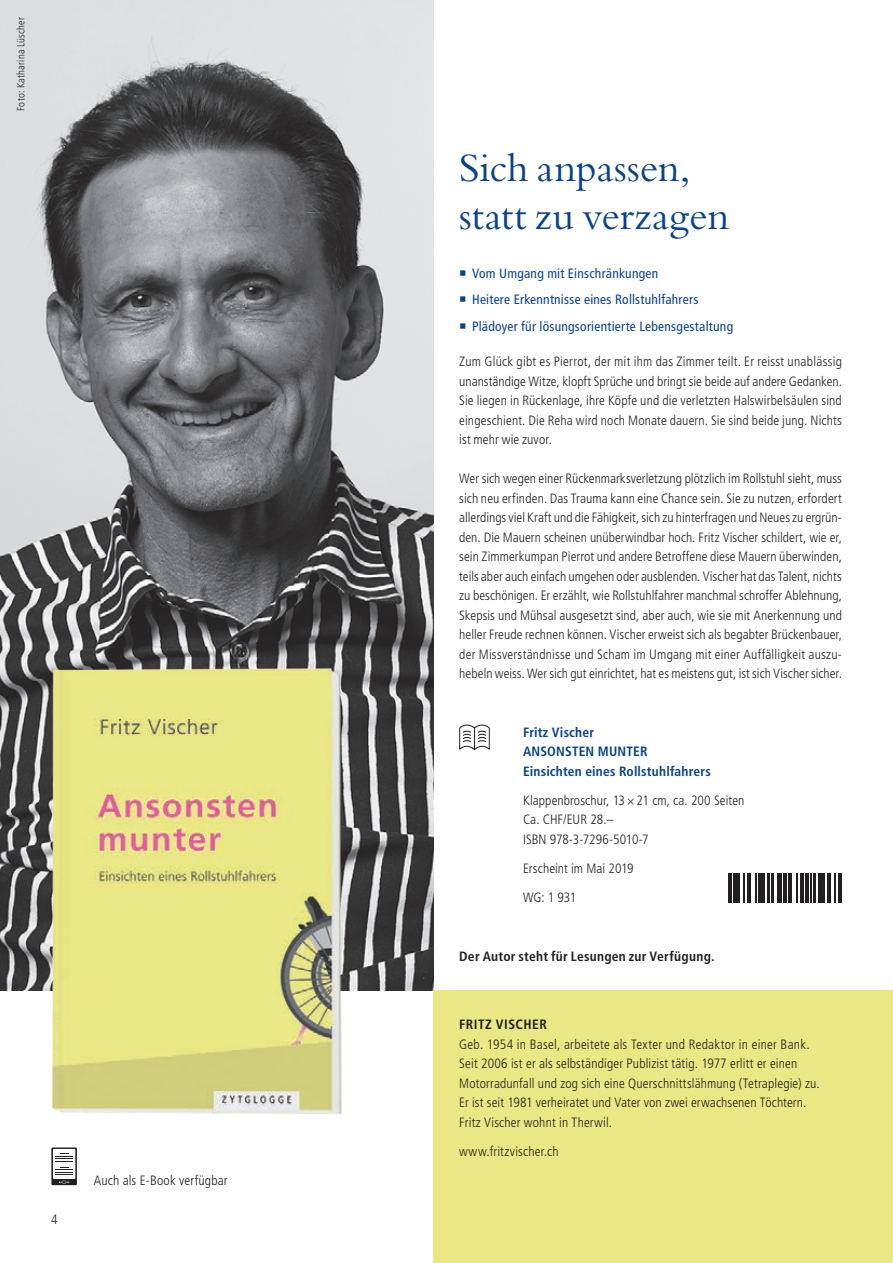
<style>
.page{position:relative;width:893px;height:1263px;background:#fff}
.page>*{position:absolute;margin:0;border:0;box-sizing:border-box;transform-origin:0 0}
._01_Titel_Novitaeten{font:42px/48px "Bembo";letter-spacing:-.005em;color:#09428e}
._03_gs{font:300 condensed 13.5px/19.5px "Frutiger LT Std";letter-spacing:.005em;color:#231f20;text-align:justify}
._10_Kasten_gs{font:300 condensed 13.5px/19.5px "Frutiger LT Std";letter-spacing:.01em;color:#231f20}
.t1{font:condensed 13.5px "Frutiger LT Std";letter-spacing:.02em;color:#09428e}
._04_Bibliographie_gs{font:300 condensed 13.5px/19.5px "Frutiger LT Std";letter-spacing:.005em;color:#231f20}
._03_gs-2{font:700 condensed 13.5px "Frutiger LT Std";letter-spacing:.02em;color:#231f20}
._07_Bibliographie_Un{font:700 condensed 13.5px "Frutiger LT Std";letter-spacing:.01em;color:#09428e}
._06_Bibliographie_Ti{font:700 condensed 13.5px "Frutiger LT Std";letter-spacing:.015em;color:#09428e}
._05_Bibliographie_Au{font:700 condensed 13.5px "Frutiger LT Std";letter-spacing:.015em;color:#09428e}
._09_Kasten_Autor{font:700 condensed 13.5px "Frutiger LT Std";letter-spacing:.035em;color:#231f20}
._20_copyright{font:300 condensed 10.5px "Frutiger LT Std";letter-spacing:.02em;color:#231f20}
</style>
<div class="page">
<img style="left:0;top:0;width:434px;height:990px">
<img style="left:51px;top:668px;width:291px;height:446px">
<div style="left:434px;top:990px;width:459px;height:273px;background:#e9e885"></div>
<svg style="left:459px;top:724px;width:31px;height:26px"></svg>
<svg style="left:728px;top:873px;width:1px;height:29px"></svg>
<hr style="left:730px;top:873px;width:2px;height:29px;background:#231f20">
<hr style="left:733px;top:873px;width:3px;height:29px;background:#231f20">
<hr style="left:737px;top:873px;width:3px;height:29px;background:#231f20">
<svg style="left:744px;top:873px;width:4px;height:29px"></svg>
<hr style="left:749px;top:873px;width:2px;height:29px;background:#231f20">
<hr style="left:755px;top:873px;width:2px;height:29px;background:#231f20">
<hr style="left:758px;top:873px;width:3px;height:29px;background:#231f20">
<hr style="left:763px;top:873px;width:2px;height:29px;background:#231f20">
<hr style="left:767px;top:873px;width:3px;height:29px;background:#231f20">
<hr style="left:771px;top:873px;width:2px;height:29px;background:#231f20">
<svg style="left:777px;top:873px;width:20px;height:29px"></svg>
<hr style="left:800px;top:873px;width:3px;height:29px;background:#231f20">
<hr style="left:805px;top:873px;width:3px;height:29px;background:#231f20">
<svg style="left:811px;top:873px;width:1px;height:29px"></svg>
<hr style="left:813px;top:873px;width:3px;height:29px;background:#231f20">
<hr style="left:818px;top:873px;width:2px;height:29px;background:#231f20">
<hr style="left:821px;top:873px;width:4px;height:29px;background:#231f20">
<hr style="left:827px;top:873px;width:2px;height:29px;background:#231f20">
<svg style="left:830px;top:873px;width:12px;height:29px"></svg>
<svg style="left:51px;top:1147px;width:26px;height:38px"></svg>
<p class="_20_copyright" style="left:15px;top:111px;width:96px;rotate:-90deg">Foto: Katharina Lüscher</p>
<p class="_03_gs" style="left:51px;top:1210px;width:8px">4</p>
<p class="_10_Kasten_gs" style="left:94px;top:1171px;width:135px">Auch als E-Book verfügbar</p>
<p class="_01_Titel_Novitaeten" style="left:459px;top:143px;width:271px">Sich anpassen, statt zu verzagen</p>
<p class="t1" style="left:459px;top:265px;width:201px">○ Vom Umgang mit Einschränkungen</p>
<p class="t1" style="left:459px;top:292px;width:241px">○ Heitere Erkenntnisse eines Rollstuhlfahrers</p>
<p class="t1" style="left:459px;top:318px;width:275px">○ Plädoyer für lösungsorientierte Lebensgestaltung</p>
<p class="_03_gs" style="left:459px;top:352px;width:384px">Zum Glück gibt es Pierrot, der mit ihm das Zimmer teilt. Er reisst unablässig unanständige Witze, klopft Sprüche und bringt sie beide auf andere Gedanken.<br>Sie liegen in Rückenlage, ihre Köpfe und die verletzten Halswirbelsäulen sind eingeschient. Die Reha wird noch Monate dauern. Sie sind beide jung. Nichts ist mehr wie zuvor.</p>
<p class="_03_gs" style="left:459px;top:469px;width:384px">Wer sich wegen einer Rückenmarksverletzung plötzlich im Rollstuhl sieht, muss sich neu erfinden. Das Trauma kann eine Chance sein. Sie zu nutzen, erfordert allerdings viel Kraft und die Fähigkeit, sich zu hinterfragen und Neues zu ergrün&shy;den. Die Mauern scheinen unüberwindbar hoch. Fritz Vischer schildert, wie er, sein Zimmerkumpan Pierrot und andere Betroffene diese Mauern überwinden, teils aber auch einfach umgehen oder ausblenden. Vischer hat das Talent, nichts zu beschönigen. Er erzählt, wie Rollstuhlfahrer manchmal schroffer Ablehnung, Skepsis und Mühsal ausgesetzt sind, aber auch, wie sie mit Anerkennung und heller Freude rechnen können. Vischer erweist sich als begabter Brückenbauer, der Missverständnisse und Scham im Umgang mit einer Auffälligkeit auszu&shy;hebeln weiss. Wer sich gut einrichtet, hat es meistens gut, ist sich Vischer sicher.</p>
<p class="_05_Bibliographie_Au" style="left:523px;top:724px;width:73px">Fritz Vischer</p>
<p class="_06_Bibliographie_Ti" style="left:523px;top:743px;width:126px">ANSONSTEN MUNTER</p>
<p class="_07_Bibliographie_Un" style="left:523px;top:763px;width:190px">Einsichten eines Rollstuhlfahrers</p>
<p class="_04_Bibliographie_gs" style="left:523px;top:791px;width:223px">Klappenbroschur, 13×21 cm, ca. 200 Seiten<br>Ca. CHF/EUR 28.–<br>ISBN 978-3-7296-5010-7</p>
<p class="_04_Bibliographie_gs" style="left:523px;top:859px;width:112px">Erscheint im Mai 2019</p>
<p class="_04_Bibliographie_gs" style="left:523px;top:888px;width:55px">WG: 1 931</p>
<p class="_03_gs-2" style="left:459px;top:948px;width:257px">Der Autor steht für Lesungen zur Verfügung.</p>
<p class="_09_Kasten_Autor" style="left:459px;top:1016px;width:89px">FRITZ VISCHER</p>
<p class="_10_Kasten_gs" style="left:459px;top:1034px;width:362px">Geb. 1954 in Basel, arbeitete als Texter und Redaktor in einer Bank.<br>Seit 2006 ist er als selbständiger Publizist tätig. 1977 erlitt er einen Motorradunfall und zog sich eine Querschnittslähmung (Tetraplegie) zu.<br>Er ist seit 1981 verheiratet und Vater von zwei erwachsenen Töchtern.<br>Fritz Vischer wohnt in Therwil.</p>
<p class="_10_Kasten_gs" style="left:459px;top:1142px;width:101px">www.fritzvischer.ch</p>
</div>
